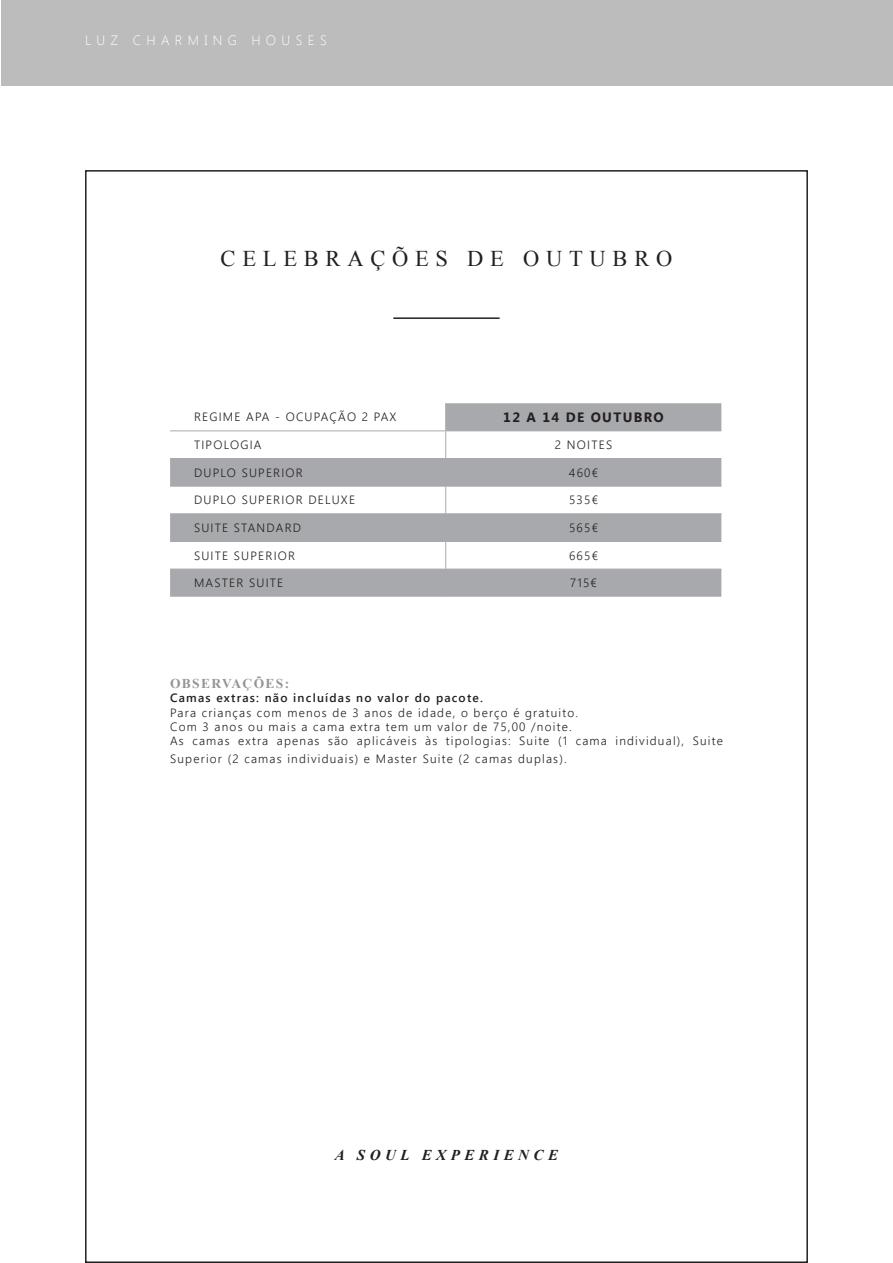
<style>
.page{position:relative;width:893px;height:1263px;background:#fff}
.page>*{position:absolute;margin:0;border:0;box-sizing:border-box;transform-origin:0 0}
.t1{font:22.5px "Times New Roman";letter-spacing:.3em;color:#231f20}
.t2{font:italic 700 15px "Times New Roman";letter-spacing:.3em;color:#231f20}
.t3{font:300 13.5px "Segoe UI";letter-spacing:.4em;color:#fff}
.t4{font:700 13.5px "Segoe UI";letter-spacing:.1em;color:#231f20}
.t5{font:700 13.5px "Times New Roman";letter-spacing:.1em;color:#939598}
.t6{font:300 12px/14.4px "Segoe UI";letter-spacing:.1em;color:#231f20}
.t7{font:600 12px "Segoe UI";letter-spacing:.1em;color:#231f20}
</style>
<div class="page">
<div style="left:1px;top:1px;width:891px;height:85px;background:#bdbcbc"></div>
<hr style="left:393px;top:317px;width:107px;height:2px;background:#231f20">
<svg style="left:170px;top:403px;width:551px;height:194px"></svg>
<hr style="left:170px;top:430px;width:276px;height:1px;background:#a8a9ad">
<hr style="left:446px;top:430px;width:275px;height:1px;background:#a8a9ad">
<hr style="left:170px;top:458px;width:276px;height:1px;background:#a8a9ad">
<hr style="left:446px;top:458px;width:275px;height:1px;background:#a8a9ad">
<hr style="left:170px;top:486px;width:276px;height:1px;background:#a8a9ad">
<hr style="left:446px;top:486px;width:275px;height:1px;background:#a8a9ad">
<hr style="left:170px;top:513px;width:276px;height:1px;background:#a8a9ad">
<hr style="left:446px;top:513px;width:275px;height:1px;background:#a8a9ad">
<hr style="left:170px;top:541px;width:276px;height:1px;background:#a8a9ad">
<hr style="left:446px;top:541px;width:275px;height:1px;background:#a8a9ad">
<hr style="left:170px;top:569px;width:276px;height:1px;background:#a8a9ad">
<hr style="left:446px;top:569px;width:275px;height:1px;background:#a8a9ad">
<svg style="left:445px;top:403px;width:1px;height:194px"></svg>
<p class="t3" style="left:85px;top:31px;width:243px">LUZ CHARMING HOUSES</p>
<h1 class="t1" style="left:221px;top:243px;width:453px">CELEBRAÇÕES DE OUTUBRO</h1>
<p class="t6" style="left:194px;top:410px;width:204px">REGIME APA - OCUPAÇÃO 2 PAX</p>
<p class="t4" style="left:503px;top:408px;width:162px">12 A 14 DE OUTUBRO</p>
<p class="t6" style="left:194px;top:437px;width:69px">TIPOLOGIA</p>
<p class="t6" style="left:555px;top:437px;width:59px">2 NOITES</p>
<p class="t6" style="left:194px;top:465px;width:110px">DUPLO SUPERIOR</p>
<p class="t6" style="left:569px;top:465px;width:31px">460€</p>
<p class="t6" style="left:194px;top:492px;width:163px">DUPLO SUPERIOR DELUXE</p>
<p class="t6" style="left:569px;top:492px;width:30px">535€</p>
<p class="t6" style="left:194px;top:520px;width:108px">SUITE STANDARD</p>
<p class="t6" style="left:569px;top:520px;width:30px">565€</p>
<p class="t6" style="left:194px;top:548px;width:102px">SUITE SUPERIOR</p>
<p class="t6" style="left:569px;top:548px;width:30px">665€</p>
<p class="t6" style="left:194px;top:575px;width:91px">MASTER SUITE</p>
<p class="t6" style="left:570px;top:575px;width:28px">715€</p>
<p class="t5" style="left:170px;top:674px;width:121px">OBSERVAÇÕES:</p>
<p class="t7" style="left:170px;top:688px;width:314px">Camas extras: não incluídas no valor do pacote.</p>
<p class="t6" style="left:170px;top:705px;width:554px">Para crianças com menos de 3 anos de idade, o berço é gratuito.<br>Com 3 anos ou mais a cama extra tem um valor de 75,00 /noite.<br>As camas extra apenas são aplicáveis às tipologias: Suite (1 cama individual), Suite</p>
<p class="t6" style="left:170px;top:752px;width:398px">Superior (2 camas individuais) e Master Suite (2 camas duplas).</p>
<p class="t2" style="left:335px;top:1144px;width:225px">A SOUL EXPERIENCE</p>
</div>
